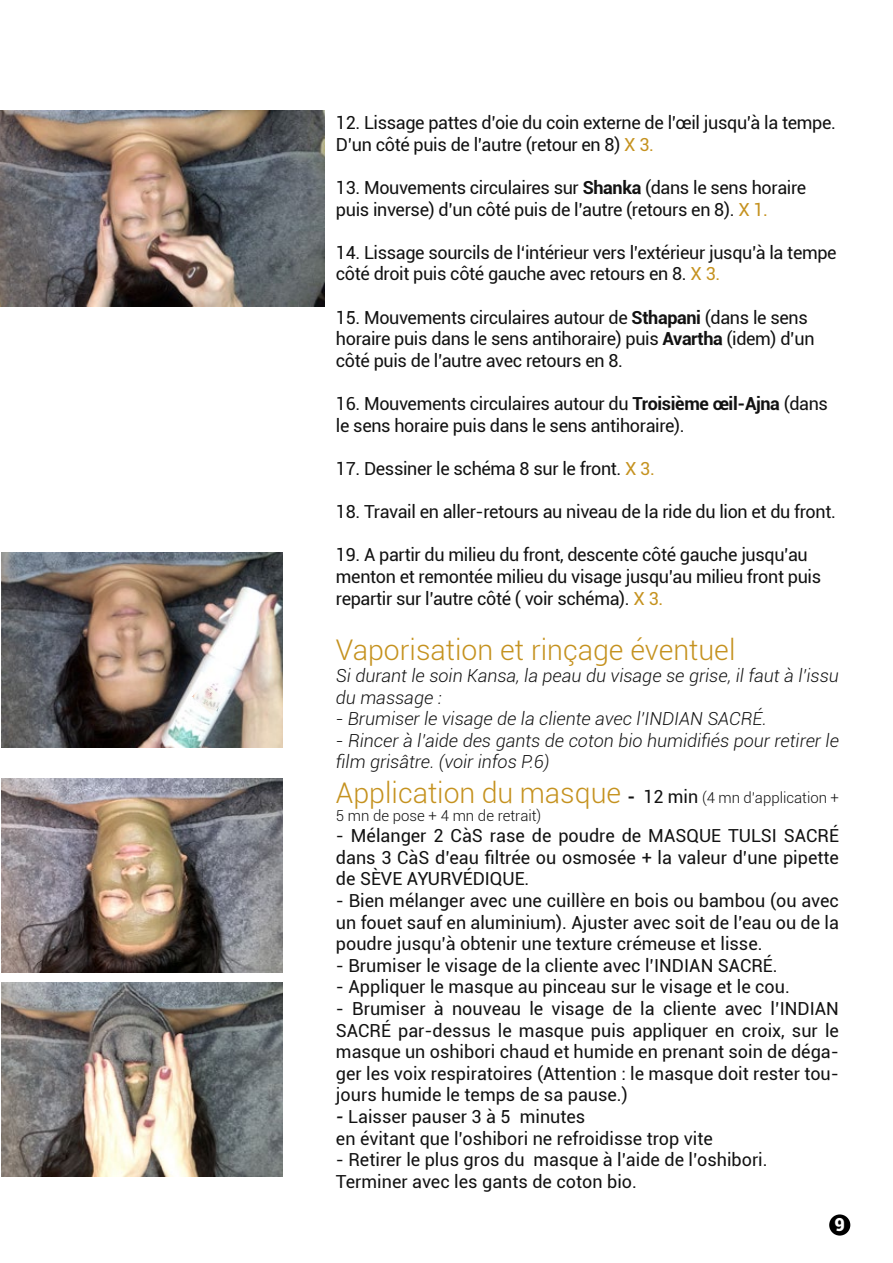
<style>
.page{position:relative;width:893px;height:1263px;background:#fff}
.page>*{position:absolute;margin:0;border:0;box-sizing:border-box;transform-origin:0 0}
.t1{font:300 28.5px "Roboto";color:#c5921f}
.t2{font:18px/21.6px "Roboto";letter-spacing:-.02em;color:#121212}
.t3{font:18px/21.6px "Roboto";color:#121212}
.t4{font:italic 300 18px/21.6px "Roboto";color:#121212}
.t5{font:900 18px "Roboto";color:#fff}
.t6{font:300 15px "Roboto";color:#121212}
.s1{color:#c5921f}
.s2{font-weight:700}
.s3{font-weight:700;font-size:18px;color:#121212}
.s4{font-weight:400;font-size:18px;color:#121212}
.s5{font-size:15px;color:#121212}
.s6{font-weight:500;font-style:italic}
</style>
<div class="page">
<div style="left:829px;top:1214px;width:21px;height:21px;background:#000;border-radius:50%"></div>
<img style="left:0;top:111px;width:324px;height:195px">
<img style="left:2px;top:778px;width:281px;height:195px">
<img style="left:2px;top:982px;width:281px;height:194px">
<img style="left:2px;top:553px;width:281px;height:194px">
<img style="left:192px;top:682px;width:33px;height:32px">
<p class="t2" style="left:336px;top:111px;width:501px">12. Lissage pattes d’oie du coin externe de l’œil jusqu’à la tempe.<br>D’un côté puis de l’autre (retour en 8) <span class="s1">X 3.</span></p>
<p class="t2" style="left:336px;top:176px;width:472px">13. Mouvements circulaires sur <span class="s2">Shanka</span> (dans le sens horaire puis inverse) d’un côté puis de l’autre (retours en 8). <span class="s1">X 1.</span></p>
<p class="t2" style="left:336px;top:241px;width:502px">14. Lissage sourcils de l‘intérieur vers l’extérieur jusqu’à la tempe côté droit puis côté gauche avec retours en 8. <span class="s1">X 3.</span></p>
<p class="t2" style="left:336px;top:306px;width:480px">15. Mouvements circulaires autour de <span class="s2">Sthapani</span> (dans le sens horaire puis dans le sens antihoraire) puis <span class="s2">Avartha</span> (idem) d’un côté puis de l’autre avec retours en 8.</p>
<p class="t2" style="left:336px;top:392px;width:494px">16. Mouvements circulaires autour du <span class="s2">Troisième œil-Ajna</span> (dans le sens horaire puis dans le sens antihoraire).</p>
<p class="t2" style="left:336px;top:457px;width:320px">17. Dessiner le schéma 8 sur le front. <span class="s1">X 3.</span></p>
<p class="t2" style="left:336px;top:500px;width:501px">18. Travail en aller-retours au niveau de la ride du lion et du front.</p>
<p class="t2" style="left:336px;top:543px;width:487px">19. A partir du milieu du front, descente côté gauche jusqu’au menton et remontée milieu du visage jusqu’au milieu front puis repartir sur l’autre côté ( voir schéma). <span class="s1">X 3.</span></p>
<h1 class="t1" style="left:336px;top:630px;width:401px">Vaporisation et rinçage éventuel</h1>
<p class="t4" style="left:336px;top:664px;width:505px">Si durant le soin Kansa, la peau du visage se grise, il faut à l’issu du massage :</p>
<p class="t4" style="left:336px;top:707px;width:432px">- Brumiser le visage de la cliente avec l’INDIAN SACRÉ.</p>
<p class="t4" style="left:336px;top:729px;width:505px">- Rincer à l’aide des gants de coton bio humidifiés pour retirer le film grisâtre. (voir infos P.6)</p>
<h1 class="t1" style="left:336px;top:773px;width:504px">Application du masque <span class="s3">-</span> <span class="s4">12 min</span> <span class="s5">(4 mn d’application +</span></h1>
<p class="t6" style="left:336px;top:805px;width:207px">5 mn de pose + 4 mn de retrait)</p>
<p class="t2" style="left:336px;top:824px;width:505px;text-align:justify">- Mélanger 2 CàS rase de poudre de MASQUE TULSI SACRÉ dans 3 CàS d’eau filtrée ou osmosée + la valeur d’une pipette de SÈVE AYURVÉDIQUE.</p>
<p class="t2" style="left:336px;top:889px;width:505px;text-align:justify">- Bien mélanger avec une cuillère en bois ou bambou (ou avec un fouet sauf en aluminium). Ajuster avec soit de l’eau ou de la poudre jusqu’à obtenir une texture crémeuse et lisse.</p>
<p class="t3" style="left:336px;top:954px;width:443px">- Brumiser le visage de la cliente avec l’INDIAN SACRÉ.</p>
<p class="t3" style="left:336px;top:975px;width:455px">- Appliquer le masque au pinceau sur le visage et le cou.</p>
<p class="t2" style="left:336px;top:997px;width:505px;text-align:justify">- Brumiser à nouveau le visage de la cliente avec l’INDIAN SACRÉ par-dessus le masque puis appliquer en croix, sur le masque un oshibori chaud et humide en prenant soin de déga&shy;ger les voix respiratoires (Attention : le masque doit rester tou&shy;jours humide le temps de sa pause.)</p>
<p class="t3" style="left:336px;top:1105px;width:378px"><span class="s6">-</span> Laisser pauser 3 à 5 minutes<br>en évitant que l’oshibori ne refroidisse trop vite</p>
<p class="t3" style="left:336px;top:1148px;width:433px">- Retirer le plus gros du masque à l’aide de l’oshibori.<br>Terminer avec les gants de coton bio.</p>
<p class="t5" style="left:834px;top:1212px;width:12px">9</p>
</div>
